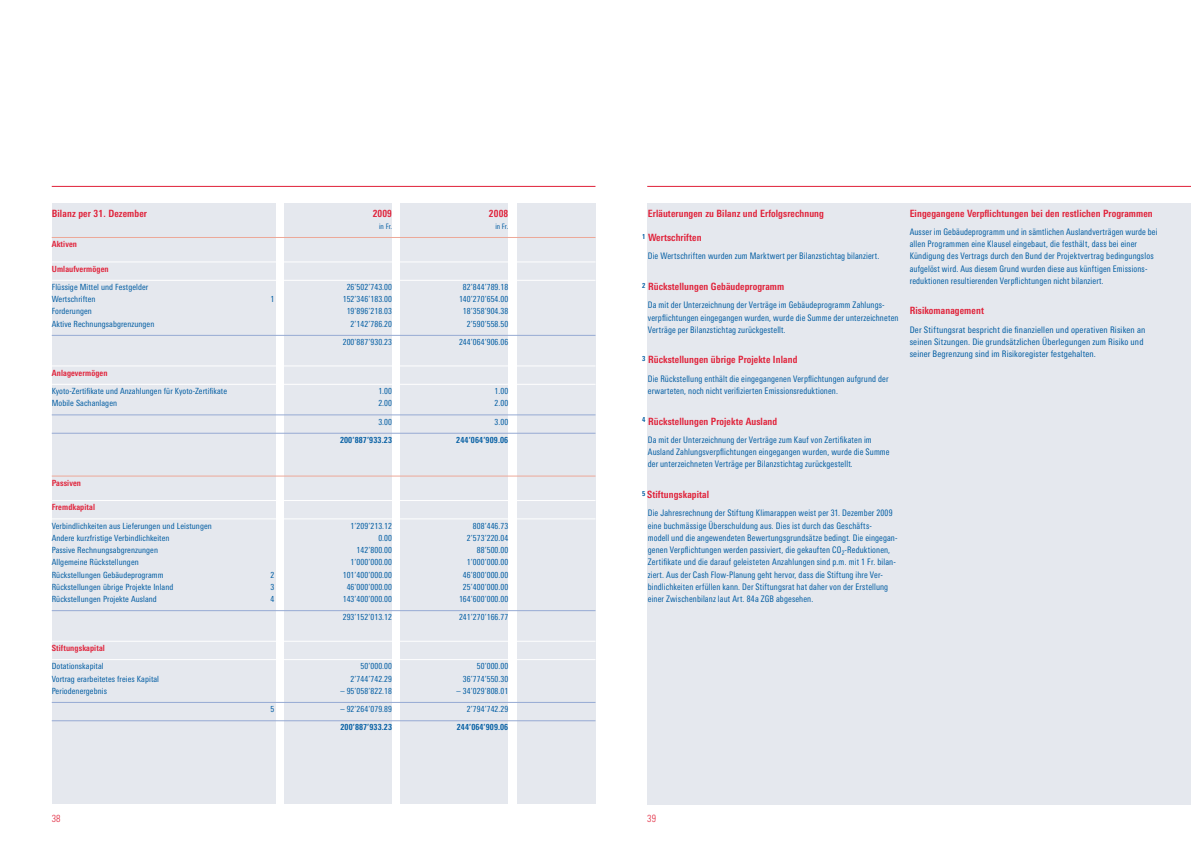
<style>
.page{position:relative;width:1191px;height:842px;background:#fff}
.page>*{position:absolute;margin:0;border:0;box-sizing:border-box;transform-origin:0 0}
.t1{font:700 condensed 10px "Linotype Univers";letter-spacing:.01em;color:#e02139}
.t2{font:300 condensed 10px "Linotype Univers";color:#e02139}
.t3{font:condensed 9px/12.2px "Linotype Univers";letter-spacing:.015em;color:#005ca2;scale:.95 1}
.t4{font:condensed 9px/12.2px "Linotype Univers";letter-spacing:.015em;color:#005ca2}
.t5{font:condensed 8.5px/12.2px "Linotype Univers";letter-spacing:.01em;color:#005ca2;text-align:right}
.t6{font:700 condensed 8.5px "Linotype Univers";letter-spacing:.015em;color:#e02139}
.t7{font:700 condensed 8.5px "Linotype Univers";letter-spacing:.015em;color:#005ca2}
.t8{font:condensed 7.5px "Linotype Univers";color:#005ca2;scale:.95 1}
</style>
<div class="page">
<hr style="left:52px;top:186px;width:543px;height:1px;background:#e02139">
<hr style="left:647px;top:186px;width:543px;height:1px;background:#e02139">
<div style="left:400px;top:203px;width:108px;height:601px;background:#e5e8ee"></div>
<div style="left:284px;top:203px;width:108px;height:601px;background:#e5e8ee"></div>
<div style="left:517px;top:203px;width:78px;height:601px;background:#e5e8ee"></div>
<div style="left:52px;top:203px;width:224px;height:601px;background:#e5e8ee"></div>
<hr style="left:52px;top:237px;width:543px;height:1px;background:#eda898">
<hr style="left:43px;top:261px;width:552px;height:1px;background:#fff">
<hr style="left:43px;top:280px;width:552px;height:1px;background:#fff">
<hr style="left:52px;top:335px;width:543px;height:1px;background:#96aad3">
<hr style="left:43px;top:365px;width:552px;height:1px;background:#fff">
<hr style="left:43px;top:384px;width:552px;height:1px;background:#fff">
<hr style="left:52px;top:414px;width:543px;height:1px;background:#96aad3">
<hr style="left:52px;top:433px;width:543px;height:1px;background:#96aad3">
<hr style="left:52px;top:476px;width:543px;height:1px;background:#eda898">
<hr style="left:43px;top:500px;width:552px;height:1px;background:#fff">
<hr style="left:52px;top:518px;width:543px;height:1px;background:#fff">
<hr style="left:52px;top:610px;width:543px;height:1px;background:#96aad3">
<hr style="left:52px;top:641px;width:543px;height:1px;background:#fff">
<hr style="left:43px;top:659px;width:552px;height:1px;background:#fff">
<hr style="left:52px;top:702px;width:543px;height:1px;background:#96aad3">
<hr style="left:52px;top:720px;width:543px;height:1px;background:#96aad3">
<div style="left:647px;top:203px;width:543px;height:602px;background:#e5e8ee"></div>
<p class="t1" style="left:52px;top:209px;width:97px">Bilanz per 31. Dezember</p>
<p class="t6" style="left:52px;top:241px;width:27px">Aktiven</p>
<p class="t6" style="left:52px;top:266px;width:58px">Umlaufvermögen</p>
<p class="t5" style="left:52px;top:282px;width:98px;text-align:left">Flüssige Mittel und Festgelder<br>Wertschriften</p>
<p class="t5" style="left:52px;top:306px;width:104px;text-align:left">Forderungen<br>Aktive Rechnungsabgrenzungen</p>
<p class="t6" style="left:52px;top:370px;width:57px">Anlagevermögen</p>
<p class="t5" style="left:52px;top:386px;width:177px;text-align:left">Kyoto-Zertifikate und Anzahlungen für Kyoto-Zertifikate<br>Mobile Sachanlagen</p>
<p class="t6" style="left:52px;top:480px;width:31px">Passiven</p>
<p class="t6" style="left:52px;top:504px;width:45px">Fremdkapital</p>
<p class="t5" style="left:52px;top:520px;width:162px;text-align:left">Verbindlichkeiten aus Lieferungen und Leistungen Andere kurzfristige Verbindlichkeiten<br>Passive Rechnungsabgrenzungen<br>Allgemeine Rückstellungen<br>Rückstellungen Gebäudeprogramm</p>
<p class="t5" style="left:270px;top:294px;width:5px">1</p>
<p class="t5" style="left:270px;top:569px;width:5px">2</p>
<p class="t5" style="left:52px;top:582px;width:123px">Rückstellungen übrige Projekte Inland</p>
<p class="t5" style="left:270px;top:582px;width:5px">3</p>
<p class="t5" style="left:52px;top:594px;width:107px">Rückstellungen Projekte Ausland</p>
<p class="t5" style="left:270px;top:594px;width:5px">4</p>
<p class="t6" style="left:52px;top:645px;width:55px">Stiftungskapital</p>
<p class="t5" style="left:52px;top:661px;width:109px;text-align:left">Dotationskapital<br>Vortrag erarbeitetes freies Kapital<br>Periodenergebnis</p>
<p class="t5" style="left:270px;top:704px;width:5px">5</p>
<p class="t1" style="left:373px;top:209px;width:21px">2009</p>
<p class="t8" style="left:379px;top:223px;width:15px">in Fr.</p>
<p class="t5" style="left:343px;top:282px;width:51px">26’502’743.00<br>152’346’183.00<br>19’896’218.03<br>2’142’786.20</p>
<p class="t5" style="left:343px;top:337px;width:51px">200’887’930.23</p>
<p class="t5" style="left:378px;top:386px;width:15px;text-align:left">1.00<br>2.00</p>
<p class="t5" style="left:378px;top:416px;width:15px">3.00</p>
<p class="t7" style="left:340px;top:437px;width:53px">200’887’933.23</p>
<p class="t5" style="left:343px;top:520px;width:51px">1’209’213.12<br>0.00<br>142’800.00<br>1’000’000.00<br>101’400’000.00<br>46’000’000.00<br>143’400’000.00</p>
<p class="t5" style="left:343px;top:612px;width:51px">293’152’013.12</p>
<p class="t5" style="left:350px;top:661px;width:43px">50’000.00<br>2’744’742.29</p>
<p class="t5" style="left:340px;top:686px;width:53px">– 95’058’822.18</p>
<p class="t5" style="left:340px;top:704px;width:53px">– 92’264’079.89</p>
<p class="t7" style="left:340px;top:724px;width:53px">200’887’933.23</p>
<p class="t1" style="left:489px;top:209px;width:21px">2008</p>
<p class="t8" style="left:495px;top:223px;width:15px">in Fr.</p>
<p class="t5" style="left:459px;top:282px;width:51px">82’844’789.18<br>140’270’654.00<br>18’358’904.38<br>2’590’558.50</p>
<p class="t5" style="left:459px;top:337px;width:51px">244’064’906.06</p>
<p class="t5" style="left:494px;top:386px;width:15px;text-align:left">1.00<br>2.00</p>
<p class="t5" style="left:494px;top:416px;width:15px">3.00</p>
<p class="t7" style="left:456px;top:437px;width:53px">244’064’909.06</p>
<p class="t5" style="left:459px;top:520px;width:51px">808’446.73<br>2’573’220.04<br>88’500.00<br>1’000’000.00<br>46’800’000.00<br>25’400’000.00<br>164’600’000.00</p>
<p class="t5" style="left:459px;top:612px;width:51px">241’270’166.77</p>
<p class="t5" style="left:463px;top:661px;width:47px">50’000.00<br>36’774’550.30</p>
<p class="t5" style="left:456px;top:682px;width:53px;line-height:18.4px">– 34’029’808.01<br>2’794’742.29</p>
<p class="t7" style="left:457px;top:724px;width:53px">244’064’909.06</p>
<p class="t1" style="left:648px;top:209px;width:178px">Erläuterungen zu Bilanz und Erfolgsrechnung</p>
<p class="t1" style="left:642px;top:234px;width:61px"><sup>1</sup> Wertschriften</p>
<p class="t3" style="left:648px;top:251px;width:245px">Die Wertschriften wurden zum Marktwert per Bilanzstichtag bilanziert.</p>
<p class="t1" style="left:642px;top:283px;width:144px"><sup>2</sup> Rückstellungen Gebäudeprogramm</p>
<p class="t3" style="left:648px;top:300px;width:265px">Da mit der Unterzeichnung der Verträge im Gebäudeprogramm Zahlungs&shy;verpflichtungen eingegangen wurden, wurde die Summe der unterzeichneten<br>Verträge per Bilanzstichtag zurückgestellt.</p>
<p class="t1" style="left:642px;top:356px;width:157px"><sup>3</sup> Rückstellungen übrige Projekte Inland</p>
<p class="t3" style="left:648px;top:374px;width:255px">Die Rückstellung enthält die eingegangenen Verpflichtungen aufgrund der erwarteten, noch nicht verifizierten Emissionsreduktionen.</p>
<p class="t1" style="left:642px;top:417px;width:137px"><sup>4</sup> Rückstellungen Projekte Ausland</p>
<p class="t3" style="left:648px;top:435px;width:256px">Da mit der Unterzeichnung der Verträge zum Kauf von Zertifikaten im<br>Ausland Zahlungsverpflichtungen eingegangen wurden, wurde die Summe der unterzeichneten Verträge per Bilanzstichtag zurückgestellt.</p>
<p class="t1" style="left:642px;top:491px;width:68px"><sup>5</sup> Stiftungskapital</p>
<p class="t3" style="left:648px;top:508px;width:264px">Die Jahresrechnung der Stiftung Klimarappen weist per 31. Dezember 2009 eine buchmässige Überschuldung aus. Dies ist durch das Geschäfts-<br>modell und die angewendeten Bewertungsgrundsätze bedingt. Die eingegan&shy;genen Verpflichtungen werden passiviert, die gekauften CO<sub>2</sub>-Reduktionen, Zertifikate und die darauf geleisteten Anzahlungen sind p.m. mit 1 Fr. bilan&shy;ziert. Aus der Cash Flow-Planung geht hervor, dass die Stiftung ihre Ver&shy;bindlichkeiten erfüllen kann. Der Stiftungsrat hat daher von der Erstellung einer Zwischenbilanz laut Art. 84a ZGB abgesehen.</p>
<p class="t1" style="left:909px;top:209px;width:244px">Eingegangene Verpflichtungen bei den restlichen Programmen</p>
<p class="t3" style="left:909px;top:227px;width:262px">Ausser im Gebäudeprogramm und in sämtlichen Auslandverträgen wurde bei allen Programmen eine Klausel eingebaut, die festhält, dass bei einer Kündigung des Vertrags durch den Bund der Projektvertrag bedingungslos aufgelöst wird. Aus diesem Grund wurden diese aus künftigen Emissions&shy;reduktionen resultierenden Verpflichtungen nicht bilanziert.</p>
<p class="t1" style="left:909px;top:307px;width:76px">Risikomanagement</p>
<p class="t4" style="left:909px;top:325px;width:237px">Der Stiftungsrat bespricht die finanziellen und operativen Risiken an seinen Sitzungen. Die grundsätzlichen Überlegungen zum Risiko und seiner Begrenzung sind im Risikoregister festgehalten.</p>
<p class="t2" style="left:52px;top:815px;width:10px">38</p>
<p class="t2" style="left:647px;top:815px;width:10px">39</p>
</div>
